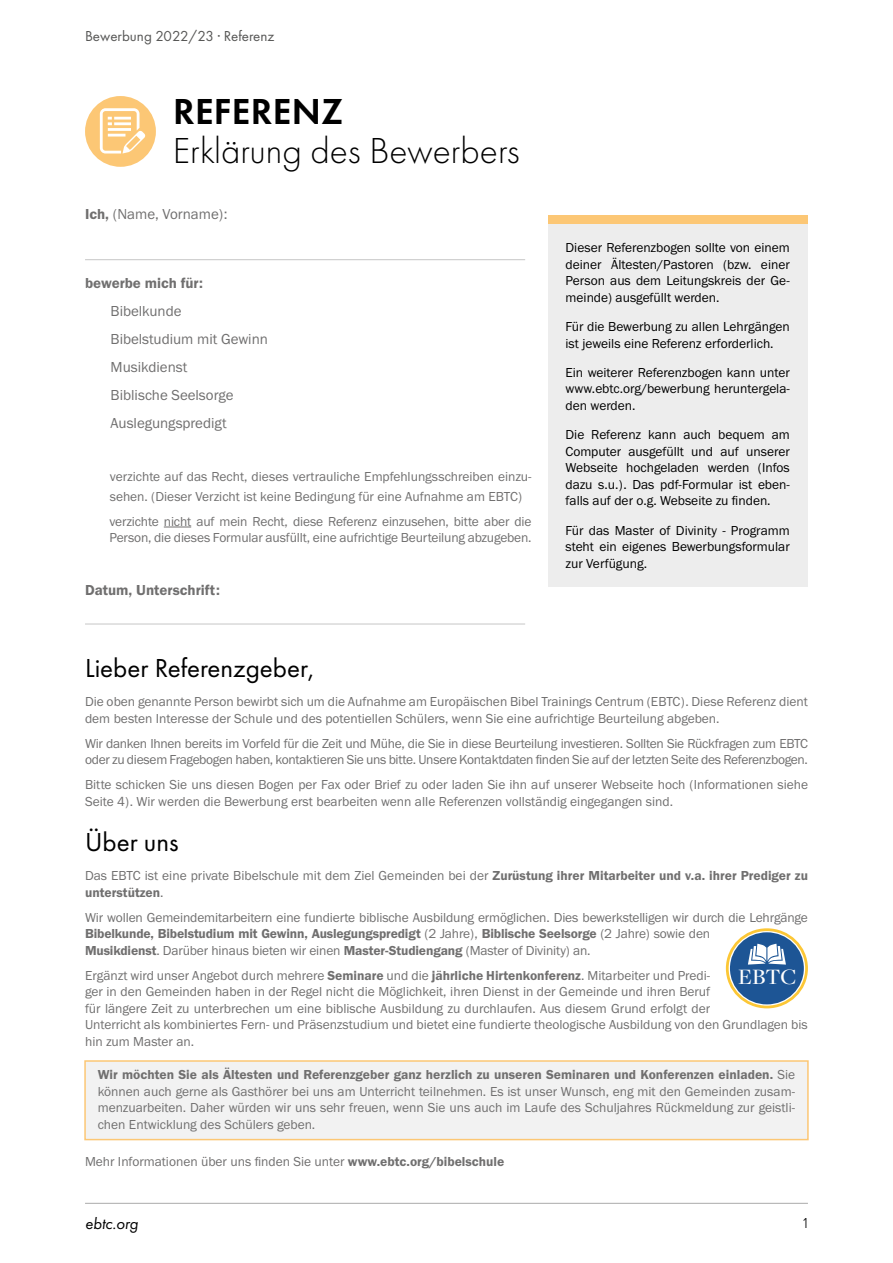
<style>
.page{position:relative;width:893px;height:1263px;background:#fff}
.page>*{position:absolute;margin:0;border:0;box-sizing:border-box;transform-origin:0 0}
.H1-EBTC{font:300 37.5px/39px "Futura PT";color:#000}
.t1{font:27px "Futura PT";color:#000}
.t2{font:500 22.8px "Freight Disp Pro";color:#fff}
.t3{font:italic 16.5px "Futura PT";color:#000}
.Absatz{font:15px "Franklin Gothic URW Boo";color:#706f6f}
.Absatz-2{font:15px "Franklin Gothic URW Dem";color:#706f6f}
.t4{font:15px "Futura PT";color:#575756}
.t5{font:300 15px "Proxima Nova";color:#000}
.Absatz-3{font:13.5px/16.5px "Franklin Gothic URW Boo";letter-spacing:-.005em;color:#706f6f}
.Absatz-4{font:13.5px/16.5px "Franklin Gothic URW Boo";color:#000;text-align:justify}
.Absatz-5{font:13.5px/16.5px "Franklin Gothic URW Dem";color:#706f6f}
.s1{font-weight:600}
.s2{font-family:"Franklin Gothic URW Dem"}
.s3{font-family:"Franklin Gothic URW Boo"}
</style>
<div class="page">
<hr style="left:85px;top:1203px;width:723px;height:1px;background:#aaa">
<div style="left:84px;top:1060px;width:725px;height:80px;background:#f2f2f2;border:2px solid #fcc775"></div>
<svg style="left:164px;top:526px;width:27px;height:1px"></svg>
<svg style="left:85px;top:96px;width:71px;height:71px"></svg>
<hr style="left:85px;top:259px;width:440px;height:1px;background:#c6c6c6">
<hr style="left:85px;top:624px;width:440px;height:1px;background:#c6c6c6">
<div style="left:549px;top:215px;width:259px;height:372px;background:#ededed"></div>
<div style="left:549px;top:215px;width:259px;height:8px;background:#fcc775"></div>
<svg style="left:727px;top:930px;width:79px;height:77px"></svg>
<div style="left:726px;top:928px;width:82px;height:80px;border:3px solid #fcc736;border-radius:50%"></div>
<div style="left:730px;top:932px;width:74px;height:72px;background:#1d5595;border-radius:50%"></div>
<svg style="left:748px;top:944px;width:38px;height:20px"></svg>
<p class="t4" style="left:85px;top:27px;width:191px">Bewerbung 2022/23 · Referenz</p>
<p class="H1-EBTC" style="left:173px;top:93px;width:348px"><span class="s1">REFERENZ<br></span>Erklärung des Bewerbers</p>
<p class="Absatz" style="left:85px;top:205px;width:144px"><span class="s2">Ich,</span> (Name, Vorname):</p>
<p class="Absatz-2" style="left:85px;top:274px;width:120px">bewerbe mich für:</p>
<p class="Absatz" style="left:111px;top:302px;width:73px">Bibelkunde</p>
<p class="Absatz" style="left:111px;top:330px;width:159px">Bibelstudium mit Gewinn</p>
<p class="Absatz" style="left:111px;top:358px;width:78px">Musikdienst</p>
<p class="Absatz" style="left:111px;top:386px;width:124px">Biblische Seelsorge</p>
<p class="Absatz" style="left:111px;top:414px;width:118px">Auslegungspredigt</p>
<p class="Absatz-3" style="left:110px;top:467px;width:423px;line-height:19.5px">verzichte auf das Recht, dieses vertrauliche Empfehlungsschreiben einzu&shy;sehen. (Dieser Verzicht ist keine Bedingung für eine Aufnahme am EBTC)</p>
<p class="Absatz-3" style="left:109px;top:513px;width:424px">verzichte nicht auf mein Recht, diese Referenz einzusehen, bitte aber die<br>Person, die dieses Formular ausfüllt, eine aufrichtige Beurteilung abzugeben.</p>
<p class="Absatz-2" style="left:85px;top:581px;width:136px">Datum, Unterschrift:</p>
<p class="Absatz-4" style="left:566px;top:239px;width:226px">Dieser Referenzbogen sollte von einem deiner Ältesten/Pastoren (bzw. einer Person aus dem Leitungskreis der Ge&shy;meinde) ausgefüllt werden.</p>
<p class="Absatz-4" style="left:566px;top:318px;width:226px">Für die Bewerbung zu allen Lehrgängen ist jeweils eine Referenz erforderlich.</p>
<p class="Absatz-4" style="left:566px;top:364px;width:226px">Ein weiterer Referenzbogen kann unter www.ebtc.org/bewerbung heruntergela&shy;den werden.</p>
<p class="Absatz-4" style="left:566px;top:426px;width:226px">Die Referenz kann auch bequem am Computer ausgefüllt und auf unserer Webseite hochgeladen werden (Infos dazu s.u.). Das pdf-Formular ist eben&shy;falls auf der o.g. Webseite zu finden.</p>
<p class="Absatz-4" style="left:566px;top:521px;width:226px">Für das Master of Divinity - Programm steht ein eigenes Bewerbungsformular zur Verfügung.</p>
<h3 class="t1" style="left:85px;top:652px;width:231px">Lieber Referenzgeber,</h3>
<p class="Absatz-3" style="left:85px;top:693px;width:724px">Die oben genannte Person bewirbt sich um die Aufnahme am Europäischen Bibel Trainings Centrum (EBTC). Diese Referenz dient dem besten Interesse der Schule und des potentiellen Schülers, wenn Sie eine aufrichtige Beurteilung abgeben.</p>
<p class="Absatz-3" style="left:85px;top:735px;width:724px">Wir danken Ihnen bereits im Vorfeld für die Zeit und Mühe, die Sie in diese Beurteilung investieren. Sollten Sie Rückfragen zum EBTC oder zu diesem Fragebogen haben, kontaktieren Sie uns bitte. Unsere Kontaktdaten finden Sie auf der letzten Seite des Referenzbogen.</p>
<p class="Absatz-3" style="left:85px;top:776px;width:724px">Bitte schicken Sie uns diesen Bogen per Fax oder Brief zu oder laden Sie ihn auf unserer Webseite hoch (Informationen siehe<br>Seite 4). Wir werden die Bewerbung erst bearbeiten wenn alle Referenzen vollständig eingegangen sind.</p>
<h3 class="t1" style="left:85px;top:826px;width:95px">Über uns</h3>
<p class="Absatz-5" style="left:85px;top:867px;width:724px"><span class="s3">Das EBTC ist eine private Bibelschule mit dem Ziel Gemeinden bei der</span> Zurüstung ihrer Mitarbeiter und v.a. ihrer Prediger zu unterstützen<span class="s3">.</span></p>
<p class="Absatz-3" style="left:85px;top:908px;width:724px">Wir wollen Gemeindemitarbeitern eine fundierte biblische Ausbildung ermöglichen. Dies bewerkstelligen wir durch die Lehrgänge<br><span class="s2">Bibelkunde, Bibelstudium mit Gewinn, Auslegungspredigt</span> (2 Jahre), <span class="s2">Biblische Seelsorge</span> (2 Jahre) sowie den<br><span class="s2">Musikdienst</span>. Darüber hinaus bieten wir einen <span class="s2">Master-Studiengang</span> (Master of Divinity) an.</p>
<p class="Absatz-3" style="left:85px;top:966px;width:724px">Ergänzt wird unser Angebot durch mehrere <span class="s2">Seminare</span> und die <span class="s2">jährliche Hirtenkonferenz</span>. Mitarbeiter und Predi-<br>ger in den Gemeinden haben in der Regel nicht die Möglichkeit, ihren Dienst in der Gemeinde und ihren Beruf<br>für längere Zeit zu unterbrechen um eine biblische Ausbildung zu durchlaufen. Aus diesem Grund erfolgt der<br>Unterricht als kombiniertes Fern- und Präsenzstudium und bietet eine fundierte theologische Ausbildung von den Grundlagen bis hin zum Master an.</p>
<p class="Absatz-3" style="left:98px;top:1066px;width:699px;text-align:justify"><span class="s2">Wir möchten Sie als Ältesten und Referenzgeber ganz herzlich zu unseren Seminaren und Konferenzen einladen.</span> Sie können auch gerne als Gasthörer bei uns am Unterricht teilnehmen. Es ist unser Wunsch, eng mit den Gemeinden zusam&shy;menzuarbeiten. Daher würden wir uns sehr freuen, wenn Sie uns auch im Laufe des Schuljahres Rückmeldung zur geistli&shy;chen Entwicklung des Schülers geben.</p>
<p class="Absatz-3" style="left:85px;top:1153px;width:421px">Mehr Informationen über uns finden Sie unter <span class="s2">www.ebtc.org/bibelschule</span></p>
<h3 class="t2" style="left:738px;top:962px;width:60px">EBTC</h3>
<p class="t3" style="left:85px;top:1213px;width:55px">ebtc.org</p>
<p class="t5" style="left:803px;top:1212px;width:6px">1</p>
</div>
